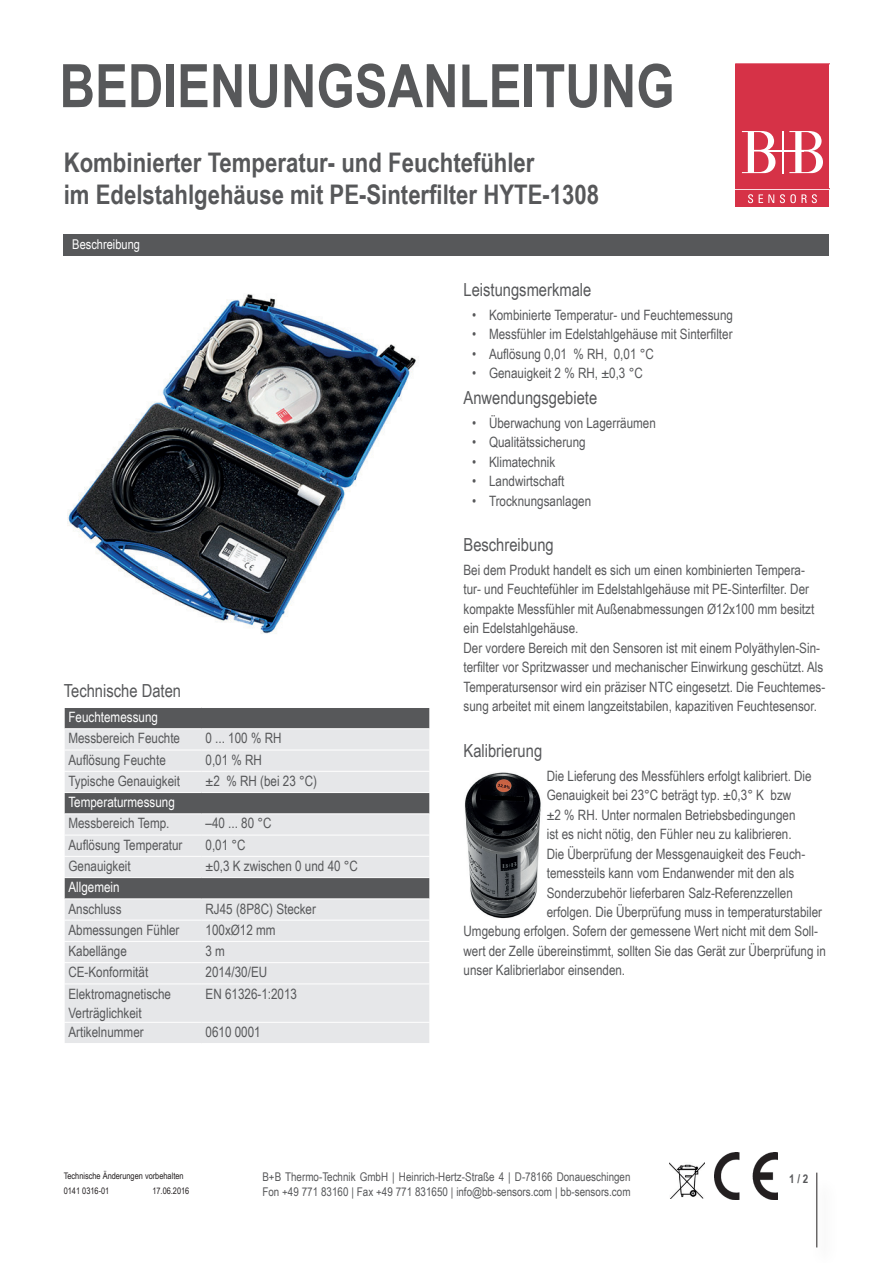
<style>
.page{position:relative;width:893px;height:1263px;background:#fff}
.page>*{position:absolute;margin:0;border:0;box-sizing:border-box;transform-origin:0 0}
.t1{font:700 60px "Arial Narrow";color:#57585a}
.t2{font:700 27px/32.4px "Arial Narrow";color:#57585a}
.t3{font:18px "Arial Narrow";color:#57585a}
.t4{font:14.25px/19.5px "Arial Narrow";color:#57585a}
.t5{font:14.25px "Arial Narrow";color:#fff}
.t6{font:13.5px "Arial Narrow";color:#fff}
.t7{font:12px/14.4px "Arial Narrow";color:#57585a}
.t8{font:700 12px "Arial Narrow";color:#57585a}
.t9{font:9px/15px "Arial Narrow";color:#231f20}
</style>
<div class="page">
<div style="left:64px;top:234px;width:765px;height:21px;background:#57585a"></div>
<img style="left:68px;top:294px;width:348px;height:340px">
<div style="left:65px;top:984px;width:364px;height:59px;background:#e6e7e9"></div>
<svg style="left:64px;top:707px;width:366px;height:276px;background:#c7c8ca"></svg>
<hr style="left:64px;top:1022px;width:137px;height:1px;background:#fff">
<hr style="left:201px;top:1022px;width:229px;height:1px;background:#fff">
<img style="left:464px;top:772px;width:77px;height:147px">
<div style="left:736px;top:190px;width:93px;height:17px;background:#d63247"></div>
<svg style="left:736px;top:64px;width:93px;height:139px"></svg>
<hr style="left:816px;top:1172px;width:1px;height:75px;background:#231f20">
<img style="left:715px;top:1152px;width:62px;height:47px">
<img style="left:670px;top:1162px;width:35px;height:36px">
<h1 class="t1" style="left:60px;top:41px;width:617px">BEDIENUNGSANLEITUNG</h1>
<h2 class="t2" style="left:64px;top:145px;width:537px">Kombinierter Temperatur- und Feuchtefühler<br>im Edelstahlgehäuse mit PE-Sinterfilter HYTE-1308</h2>
<p class="t6" style="left:72px;top:235px;width:69px">Beschreibung</p>
<p class="t3" style="left:64px;top:677px;width:119px">Technische Daten</p>
<p class="t5" style="left:68px;top:707px;width:91px">Feuchtemessung</p>
<p class="t4" style="left:68px;top:728px;width:113px">Messbereich Feuchte</p>
<p class="t4" style="left:206px;top:728px;width:77px">0 ... 100 % RH</p>
<p class="t4" style="left:68px;top:749px;width:99px">Auflösung Feuchte</p>
<p class="t4" style="left:206px;top:749px;width:58px">0,01 % RH</p>
<p class="t4" style="left:68px;top:771px;width:113px">Typische Genauigkeit</p>
<p class="t4" style="left:206px;top:771px;width:113px">±2 % RH (bei 23 °C)</p>
<p class="t5" style="left:68px;top:792px;width:108px">Temperaturmessung</p>
<p class="t4" style="left:68px;top:813px;width:103px">Messbereich Temp.</p>
<p class="t4" style="left:206px;top:813px;width:68px">–40 ... 80 °C</p>
<p class="t4" style="left:68px;top:834px;width:116px">Auflösung Temperatur</p>
<p class="t4" style="left:206px;top:834px;width:42px">0,01 °C</p>
<p class="t4" style="left:68px;top:856px;width:64px">Genauigkeit</p>
<p class="t4" style="left:206px;top:856px;width:154px">±0,3 K zwischen 0 und 40 °C</p>
<p class="t5" style="left:68px;top:877px;width:53px">Allgemein</p>
<p class="t4" style="left:68px;top:898px;width:55px">Anschluss</p>
<p class="t4" style="left:206px;top:898px;width:112px">RJ45 (8P8C) Stecker</p>
<p class="t4" style="left:68px;top:919px;width:113px">Abmessungen Fühler</p>
<p class="t4" style="left:206px;top:919px;width:72px">100xØ12 mm</p>
<p class="t4" style="left:68px;top:941px;width:60px">Kabellänge</p>
<p class="t4" style="left:206px;top:941px;width:21px">3 m</p>
<p class="t4" style="left:68px;top:962px;width:81px">CE-Konformität</p>
<p class="t4" style="left:206px;top:962px;width:63px">2014/30/EU</p>
<p class="t4" style="left:68px;top:983px;width:104px">Elektromagnetische<br>Verträglichkeit</p>
<p class="t4" style="left:206px;top:983px;width:93px">EN 61326-1:2013</p>
<p class="t4" style="left:68px;top:1022px;width:77px">Artikelnummer</p>
<p class="t4" style="left:206px;top:1022px;width:57px">0610 0001</p>
<p class="t3" style="left:463px;top:276px;width:129px">Leistungsmerkmale</p>
<p class="t4" style="left:472px;top:304px;width:263px">• Kombinierte Temperatur- und Feuchtemessung</p>
<p class="t4" style="left:472px;top:324px;width:262px">• Messfühler im Edelstahlgehäuse mit Sinterfilter</p>
<p class="t4" style="left:472px;top:343px;width:183px">• Auflösung 0,01 % RH, 0,01 °C</p>
<p class="t4" style="left:472px;top:363px;width:172px">• Genauigkeit 2 % RH, ±0,3 °C</p>
<p class="t3" style="left:463px;top:384px;width:135px">Anwendungsgebiete</p>
<p class="t4" style="left:472px;top:412px;width:185px">• Überwachung von Lagerräumen</p>
<p class="t4" style="left:472px;top:432px;width:115px">• Qualitätssicherung</p>
<p class="t4" style="left:472px;top:451px;width:85px">• Klimatechnik</p>
<p class="t4" style="left:472px;top:471px;width:94px">• Landwirtschaft</p>
<p class="t4" style="left:472px;top:490px;width:121px">• Trocknungsanlagen</p>
<p class="t3" style="left:463px;top:532px;width:92px">Beschreibung</p>
<p class="t4" style="left:463px;top:560px;width:363px">Bei dem Produkt handelt es sich um einen kombinierten Tempera&shy;tur- und Feuchtefühler im Edelstahlgehäuse mit PE-Sinterfilter. Der kompakte Messfühler mit Außenabmessungen Ø12x100 mm besitzt ein Edelstahlgehäuse.<br>Der vordere Bereich mit den Sensoren ist mit einem Polyäthylen-Sin&shy;terfilter vor Spritzwasser und mechanischer Einwirkung geschützt. Als Temperatursensor wird ein präziser NTC eingesetzt. Die Feuchtemes&shy;sung arbeitet mit einem langzeitstabilen, kapazitiven Feuchtesensor.</p>
<p class="t3" style="left:463px;top:737px;width:80px">Kalibrierung</p>
<p class="t4" style="left:547px;top:765px;width:266px">Die Lieferung des Messfühlers erfolgt kalibriert. Die</p>
<p class="t4" style="left:547px;top:785px;width:246px">Genauigkeit bei 23°C beträgt typ. ±0,3° K bzw</p>
<p class="t4" style="left:547px;top:804px;width:250px">±2 % RH. Unter normalen Betriebsbedingungen</p>
<p class="t4" style="left:547px;top:824px;width:246px">ist es nicht nötig, den Fühler neu zu kalibrieren.</p>
<p class="t4" style="left:547px;top:843px;width:260px">Die Überprüfung der Messgenauigkeit des Feuch-</p>
<p class="t4" style="left:547px;top:863px;width:249px">temessteils kann vom Endanwender mit den als</p>
<p class="t4" style="left:547px;top:882px;width:248px">Sonderzubehör lieferbaren Salz-Referenzzellen</p>
<p class="t4" style="left:547px;top:902px;width:277px">erfolgen. Die Überprüfung muss in temperaturstabiler</p>
<p class="t4" style="left:463px;top:921px;width:356px">Umgebung erfolgen. Sofern der gemessene Wert nicht mit dem Soll-</p>
<p class="t4" style="left:463px;top:941px;width:364px">wert der Zelle übereinstimmt, sollten Sie das Gerät zur Überprüfung in</p>
<p class="t4" style="left:463px;top:960px;width:163px">unser Kalibrierlabor einsenden.</p>
<p class="t9" style="left:64px;top:1168px;width:121px">Technische Änderungen vorbehalten<br>0141 0316-01</p>
<p class="t9" style="left:152px;top:1183px;width:38px">17.06.2016</p>
<p class="t7" style="left:262px;top:1169px;width:370px">B+B Thermo-Technik GmbH | Heinrich-Hertz-Straße 4 | D-78166 Donaueschingen<br>Fon +49 771 83160 | Fax +49 771 831650 | info@bb-sensors.com | bb-sensors.com</p>
<p class="t8" style="left:789px;top:1170px;width:21px">1 / 2</p>
</div>
